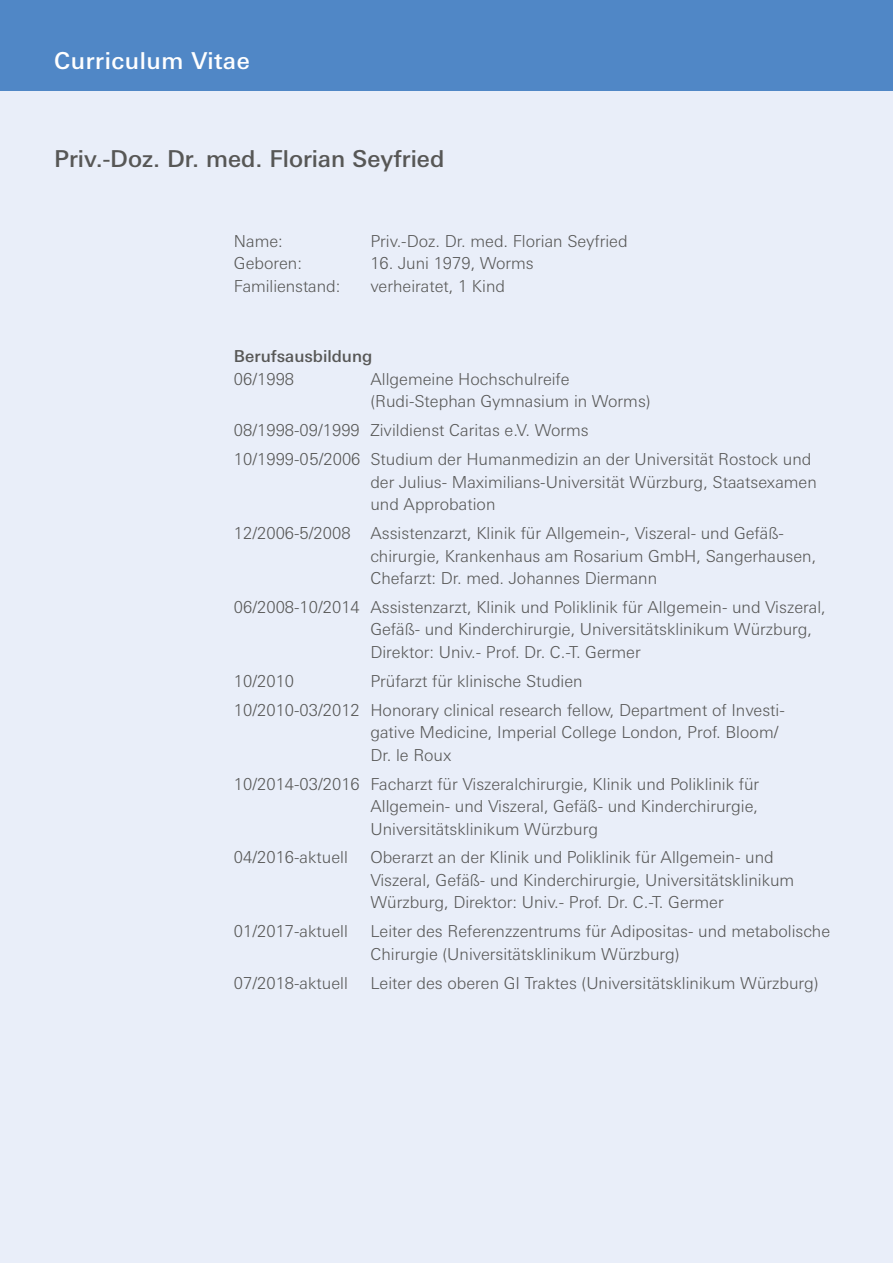
<style>
.page{position:relative;width:893px;height:1263px;background:#fff}
.page>*{position:absolute;margin:0;border:0;box-sizing:border-box;transform-origin:0 0}
.t1{font:500 23.4px "LT Univers Basic";color:#575756}
.t2{font:500 23.4px "LT Univers Basic";letter-spacing:.025em;color:#fff}
.t3{font:300 16.5px/22.5px "LT Univers Basic";color:#575756}
.t4{font:500 16.5px "LT Univers Basic";color:#575756}
</style>
<div class="page">
<div style="left:0;top:0;width:893px;height:92px;background:#5087c6"></div>
<div style="left:0;top:92px;width:893px;height:1171px;background:#e9eef9"></div>
<h1 class="t2" style="left:54px;top:47px;width:197px">Curriculum Vitae</h1>
<h1 class="t1" style="left:54px;top:145px;width:392px">Priv.-Doz. Dr. med. Florian Seyfried</h1>
<p class="t3" style="left:234px;top:230px;width:50px">Name:</p>
<p class="t3" style="left:370px;top:230px;width:259px">Priv.-Doz. Dr. med. Florian Seyfried</p>
<p class="t3" style="left:234px;top:252px;width:70px">Geboren:</p>
<p class="t3" style="left:370px;top:252px;width:165px">16. Juni 1979, Worms</p>
<p class="t3" style="left:234px;top:275px;width:108px">Familienstand:</p>
<p class="t3" style="left:370px;top:275px;width:136px">verheiratet, 1 Kind</p>
<p class="t4" style="left:234px;top:347px;width:140px">Berufsausbildung</p>
<p class="t3" style="left:234px;top:368px;width:62px">06/1998</p>
<p class="t3" style="left:370px;top:368px;width:282px">Allgemeine Hochschulreife (Rudi-Stephan Gymnasium in Worms)</p>
<p class="t3" style="left:234px;top:416px;width:579px;line-height:28.8px">08/1998-09/1999 Zivildienst Caritas e.V. Worms<br>10/1999-05/2006 Studium der Humanmedizin an der Universität Rostock und</p>
<p class="t3" style="left:370px;top:470px;width:448px">der Julius- Maximilians-Universität Würzburg, Staatsexamen und Approbation</p>
<p class="t3" style="left:370px;top:522px;width:447px;text-indent:-137px">12/2006-5/2008 Assistenzarzt, Klinik für Allgemein-, Viszeral- und Gefäß&shy;chirurgie, Krankenhaus am Rosarium GmbH, Sangerhausen,<br>Chefarzt: Dr. med. Johannes Diermann</p>
<p class="t3" style="left:370px;top:596px;width:457px;text-indent:-137px">06/2008-10/2014 Assistenzarzt, Klinik und Poliklinik für Allgemein- und Viszeral,<br>Gefäß- und Kinderchirurgie, Universitätsklinikum Würzburg,<br>Direktor: Univ.- Prof. Dr. C.-T. Germer</p>
<p class="t3" style="left:234px;top:669px;width:62px">10/2010</p>
<p class="t3" style="left:234px;top:666px;width:552px;line-height:28.8px;text-indent:136px">Prüfarzt für klinische Studien<br>10/2010-03/2012 Honorary clinical research fellow, Department of Investi-</p>
<p class="t3" style="left:370px;top:721px;width:410px">gative Medicine, Imperial College London, Prof. Bloom/<br>Dr. le Roux</p>
<p class="t3" style="left:370px;top:772px;width:390px;text-align:justify;text-indent:-137px">10/2014-03/2016 Facharzt für Viszeralchirurgie, Klinik und Poliklinik für Allgemein- und Viszeral, Gefäß- und Kinderchirurgie, Universitätsklinikum Würzburg</p>
<p class="t3" style="left:234px;top:846px;width:115px">04/2016-aktuell</p>
<p class="t3" style="left:370px;top:846px;width:425px">Oberarzt an der Klinik und Poliklinik für Allgemein- und<br>Viszeral, Gefäß- und Kinderchirurgie, Universitätsklinikum<br>Würzburg, Direktor: Univ.- Prof. Dr. C.-T. Germer</p>
<p class="t3" style="left:234px;top:920px;width:115px">01/2017-aktuell</p>
<p class="t3" style="left:370px;top:920px;width:461px">Leiter des Referenzzentrums für Adipositas- und metabolische<br>Chirurgie (Universitätsklinikum Würzburg)</p>
<p class="t3" style="left:234px;top:971px;width:115px">07/2018-aktuell</p>
<p class="t3" style="left:370px;top:971px;width:450px">Leiter des oberen GI Traktes (Universitätsklinikum Würzburg)</p>
</div>
